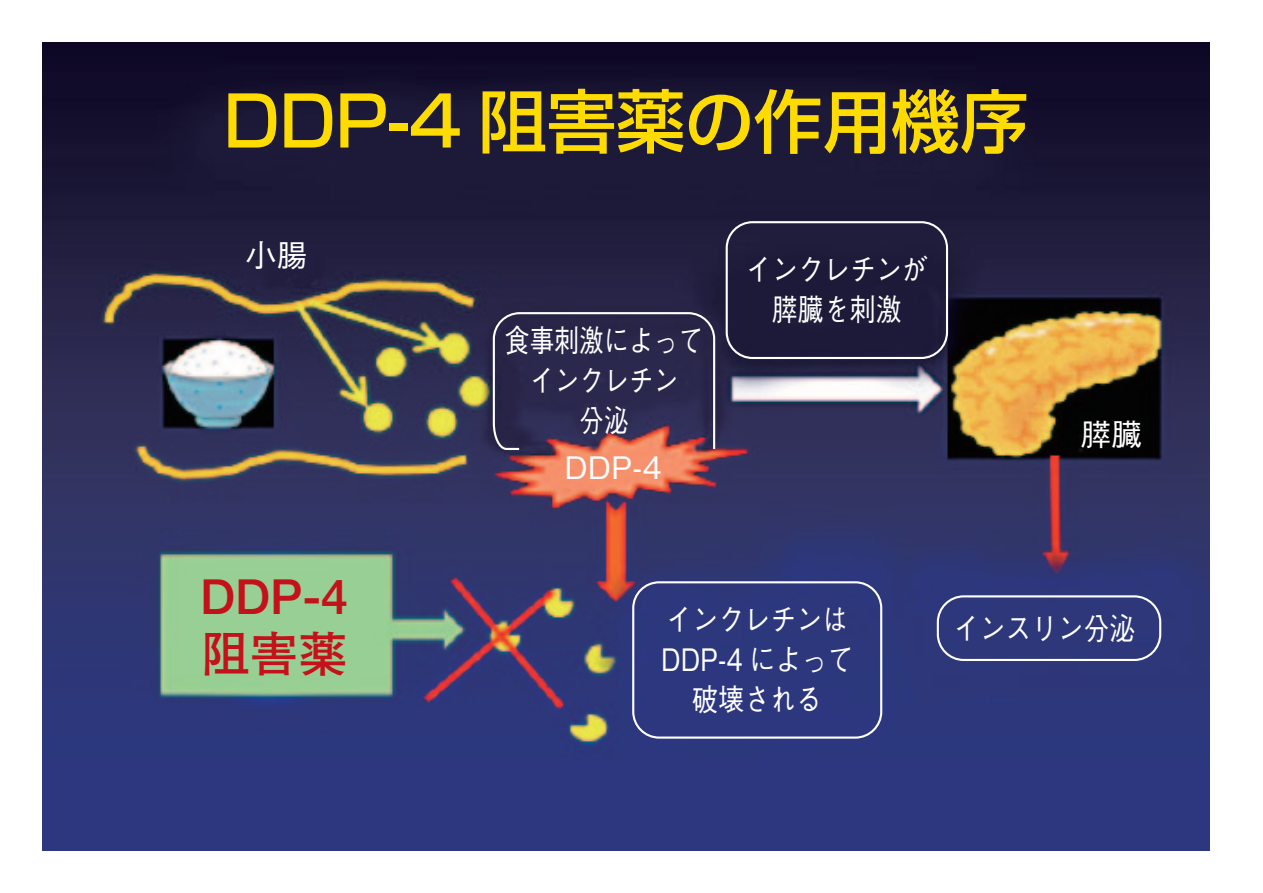
<style>
.page{position:relative;width:1263px;height:893px;background:#fff}
.page>*{position:absolute;margin:0;border:0;box-sizing:border-box;transform-origin:0 0}
.t1{font:500 68.7px "Shin Go";color:#ffdc01}
.t2{font:700 48.45px/57.3px "Futo Go B101";color:#c4121a}
.t3{font:500 30.9px/40.2px "Gothic BBB Pro";color:#fff;text-align:center;scale:.84 1}
.t4{font:500 30.9px/40.2px "Gothic BBB Pro";color:#fff;text-align:center;scale:.8 1}
.t5{font:500 30.9px "Gothic BBB Pro";color:#fff}
</style>
<div class="page">
<img style="left:43px;top:43px;width:1166px;height:807px">
<svg style="left:492px;top:311px;width:224px;height:140px;background:#393050"></svg>
<div style="left:726px;top:221px;width:222px;height:138px;border:2px solid #fff;border-radius:26px"></div>
<div style="left:632px;top:581px;width:250px;height:158px;border:2px solid #fff;border-radius:26px"></div>
<div style="left:937px;top:595px;width:224px;height:66px;border:2px solid #fff;border-radius:26px"></div>
<h1 class="t1" style="left:224px;top:77px;width:806px">DDP-4 阻害薬の作用機序</h1>
<p class="t5" style="left:245px;top:231px;width:63px">小腸</p>
<p class="t4" style="left:505px;top:316px;width:249px">食事刺激によってインクレチン<br>分泌</p>
<p class="t5" style="left:564px;top:442px;width:99px">DDP-4</p>
<p class="t3" style="left:746px;top:245px;width:218px">インクレチンが膵臓を刺激</p>
<p class="t5" style="left:1080px;top:410px;width:63px">膵臓</p>
<h2 class="t2" style="left:200px;top:568px;width:150px">DDP-4阻害薬</h2>
<p class="t3" style="left:661px;top:595px;width:231px">インクレチンは<br>DDP-4 によって破壊される</p>
<p class="t3" style="left:953px;top:604px;width:218px">インスリン分泌</p>
</div>
